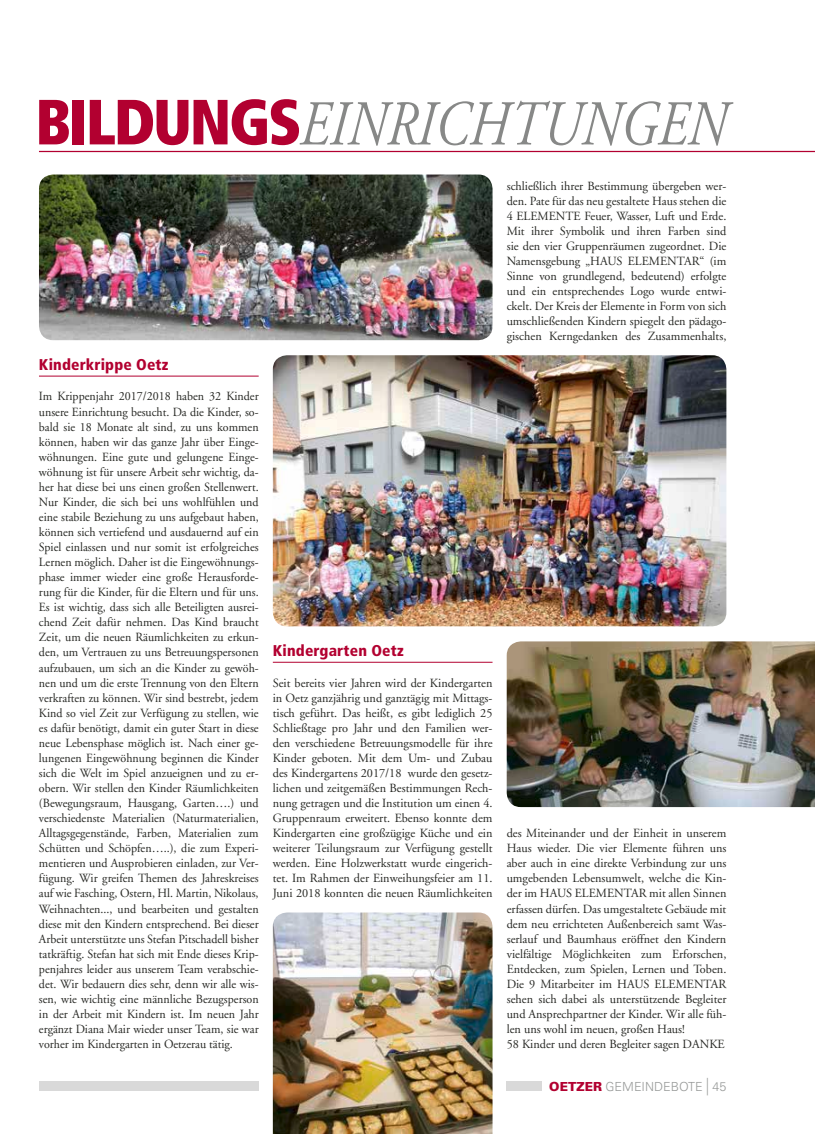
<style>
.page{position:relative;width:815px;height:1134px;background:#fff}
.page>*{position:absolute;margin:0;border:0;box-sizing:border-box;transform-origin:0 0}
.t1{font:italic 63.75px "Adobe Garamond LT";color:#878887;scale:.83 1}
.t2{font:900 condensed 15.62px "Frutiger LT";letter-spacing:.01em;color:#b20030}
.t3{font:12.5px/15px "Adobe Garamond LT";color:#272824;text-align:justify;scale:.96 1}
.t4{font:12.5px/15px "Adobe Garamond LT";color:#272824;text-align:justify}
.t5{font:300 12.5px "Univers LT";color:#979998}
.s1{font-family:"Frutiger LT";font-weight:900;font-style:normal;font-stretch:condensed;color:#b20030}
.s2{font-weight:900;color:#b20030}
.s3{font-size:17.5px}
</style>
<div class="page">
<hr style="left:39px;top:151px;width:776px;height:1px;background:#b20030">
<hr style="left:273px;top:662px;width:220px;height:1px;background:#b20030">
<hr style="left:39px;top:376px;width:220px;height:1px;background:#b20030">
<div style="left:507px;top:1081px;width:35px;height:10px;background:#d9d9d9"></div>
<img style="left:39px;top:175px;width:454px;height:165px">
<img style="left:273px;top:355px;width:453px;height:271px">
<img style="left:273px;top:912px;width:220px;height:222px">
<img style="left:507px;top:641px;width:308px;height:166px">
<div style="left:39px;top:1081px;width:220px;height:10px;background:#d9d9d9"></div>
<h1 class="t1" style="left:35px;top:86px;width:834px"><span class="s1">BILDUNGS</span>EINRICHTUNGEN</h1>
<p class="t2" style="left:39px;top:355px;width:131px">Kinderkrippe Oetz</p>
<p class="t3" style="left:39px;top:389px;width:230px">Im Krippenjahr 2017/2018 haben 32 Kinder unsere Einrichtung besucht. Da die Kinder, so&shy;bald sie 18 Monate alt sind, zu uns kommen können, haben wir das ganze Jahr über Einge&shy;wöhnungen. Eine gute und gelungene Einge&shy;wöhnung ist für unsere Arbeit sehr wichtig, da&shy;her hat diese bei uns einen großen Stellenwert.<br>Nur Kinder, die sich bei uns wohlfühlen und eine stabile Beziehung zu uns aufgebaut haben, können sich vertiefend und ausdauernd auf ein Spiel einlassen und nur somit ist erfolgreiches Lernen möglich. Daher ist die Eingewöhnungs&shy;phase immer wieder eine große Herausforde&shy;rung für die Kinder, für die Eltern und für uns.<br>Es ist wichtig, dass sich alle Beteiligten ausrei&shy;chend Zeit dafür nehmen. Das Kind braucht Zeit, um die neuen Räumlichkeiten zu erkun&shy;den, um Vertrauen zu uns Betreuungspersonen aufzubauen, um sich an die Kinder zu gewöh&shy;nen und um die erste Trennung von den Eltern verkraften zu können. Wir sind bestrebt, jedem Kind so viel Zeit zur Verfügung zu stellen, wie es dafür benötigt, damit ein guter Start in diese neue Lebensphase möglich ist. Nach einer ge&shy;lungenen Eingewöhnung beginnen die Kinder sich die Welt im Spiel anzueignen und zu er&shy;obern. Wir stellen den Kinder Räumlichkeiten (Bewegungsraum, Hausgang, Garten….) und verschiedenste Materialien (Naturmaterialien, Alltagsgegenstände, Farben, Materialien zum Schütten und Schöpfen…..), die zum Experi&shy;mentieren und Ausprobieren einladen, zur Ver&shy;fügung. Wir greifen Themen des Jahreskreises auf wie Fasching, Ostern, Hl. Martin, Nikolaus, Weihnachten..., und bearbeiten und gestalten diese mit den Kindern entsprechend. Bei dieser Arbeit unterstützte uns Stefan Pitschadell bisher tatkräftig. Stefan hat sich mit Ende dieses Krip&shy;penjahres leider aus unserem Team verabschie&shy;det. Wir bedauern dies sehr, denn wir alle wis&shy;sen, wie wichtig eine männliche Bezugsperson in der Arbeit mit Kindern ist. Im neuen Jahr ergänzt Diana Mair wieder unser Team, sie war vorher im Kindergarten in Oetzerau tätig.</p>
<p class="t2" style="left:273px;top:642px;width:132px">Kindergarten Oetz</p>
<p class="t4" style="left:273px;top:675px;width:221px">Seit bereits vier Jahren wird der Kindergarten in Oetz ganzjährig und ganztägig mit Mittags&shy;tisch geführt. Das heißt, es gibt lediglich 25<br>Schließtage pro Jahr und den Familien wer&shy;den verschiedene Betreuungsmodelle für ihre Kinder geboten. Mit dem Um- und Zubau des Kindergartens 2017/18 wurde den gesetz&shy;lichen und zeitgemäßen Bestimmungen Rech&shy;nung getragen und die Institution um einen 4.<br>Gruppenraum erweitert. Ebenso konnte dem Kindergarten eine großzügige Küche und ein weiterer Teilungsraum zur Verfügung gestellt werden. Eine Holzwerkstatt wurde eingerich&shy;tet. Im Rahmen der Einweihungsfeier am 11.<br>Juni 2018 konnten die neuen Räumlichkeiten</p>
<p class="t4" style="left:507px;top:178px;width:221px">schließlich ihrer Bestimmung übergeben wer&shy;den. Pate für das neu gestaltete Haus stehen die 4 ELEMENTE Feuer, Wasser, Luft und Erde.<br>Mit ihrer Symbolik und ihren Farben sind sie den vier Gruppenräumen zugeordnet. Die Namensgebung „HAUS ELEMENTAR“ (im Sinne von grundlegend, bedeutend) erfolgte und ein entsprechendes Logo wurde entwi&shy;ckelt. Der Kreis der Elemente in Form von sich umschließenden Kindern spiegelt den pädago&shy;gischen Kerngedanken des Zusammenhalts,</p>
<p class="t4" style="left:507px;top:826px;width:221px;text-align:left">des Miteinander und der Einheit in unserem Haus wieder. Die vier Elemente führen uns aber auch in eine direkte Verbindung zur uns umgebenden Lebensumwelt, welche die Kin&shy;der im HAUS ELEMENTAR mit allen Sinnen erfassen dürfen. Das umgestaltete Gebäude mit dem neu errichteten Außenbereich samt Was&shy;serlauf und Baumhaus eröffnet den Kindern vielfältige Möglichkeiten zum Erforschen, Entdecken, zum Spielen, Lernen und Toben.<br>Die 9 Mitarbeiter im HAUS ELEMENTAR sehen sich dabei als unterstützende Begleiter und Ansprechpartner der Kinder. Wir alle füh&shy;len uns wohl im neuen, großen Haus!<br>58 Kinder und deren Begleiter sagen DANKE</p>
<p class="t5" style="left:549px;top:1079px;width:179px"><span class="s2">OETZER</span> GEMEINDEBOTE <span class="s3">|</span> 45</p>
</div>
